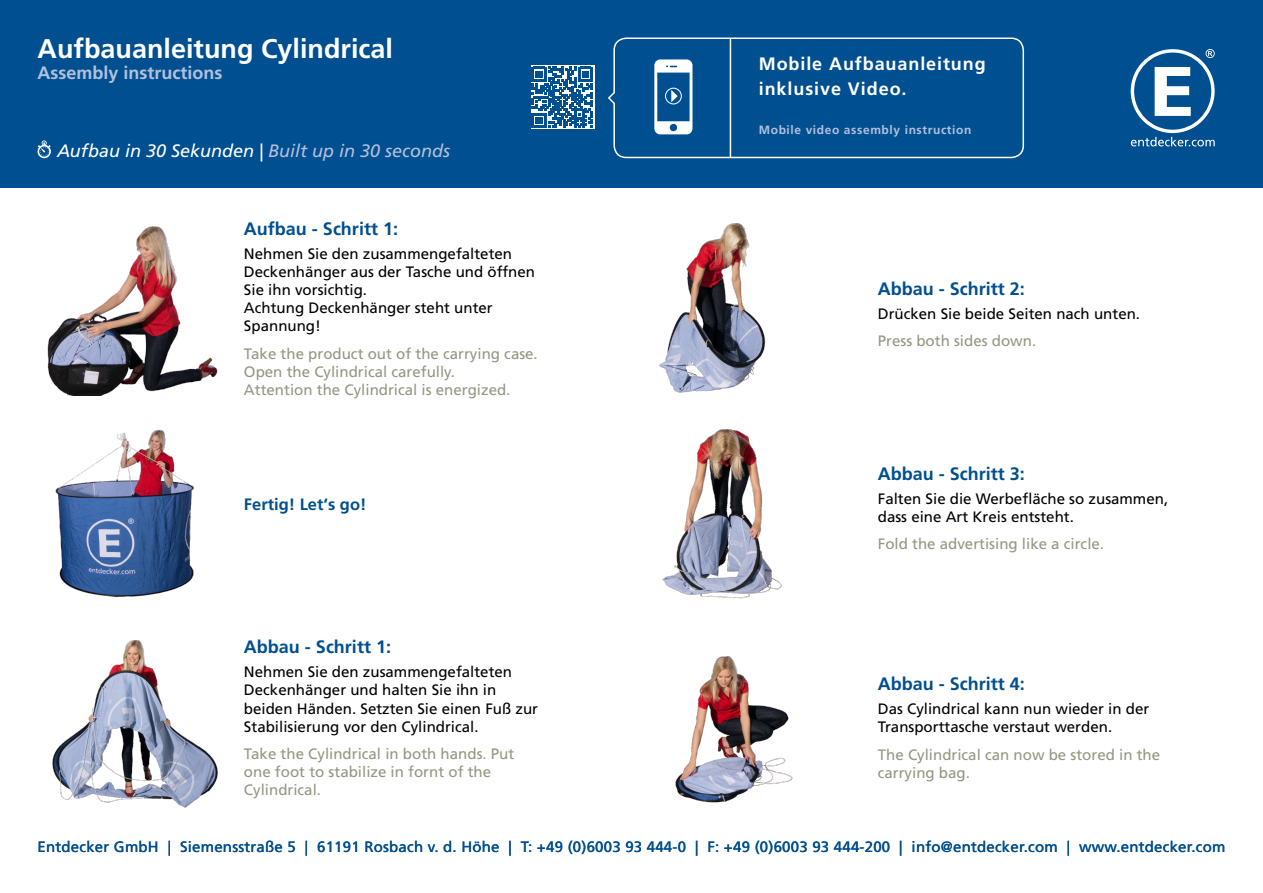
<style>
.page{position:relative;width:1263px;height:893px;background:#fff}
.page>*{position:absolute;margin:0;border:0;box-sizing:border-box;transform-origin:0 0}
.t1{font:700 27px "Frutiger LT Std";color:#fff}
.t2{font:700 18px "Frutiger LT Std";color:#004f90}
.t3{font:italic 18px "Frutiger LT Std";color:#fff}
.t4{font:700 18px/25.5px "Frutiger LT Std";letter-spacing:.05em;color:#fff}
.t5{font:700 18px "Frutiger LT Std";color:#b3c0dd}
.t6{font:700 16.5px "Frutiger LT Std";color:#004f90}
.t7{font:15.15px/18.1px "Frutiger LT Std";color:#000}
.t8{font:15.15px/18.1px "Frutiger LT Std";color:#969682}
.t9{font:15px "Frutiger LT Std";letter-spacing:.015em;color:#004f90}
.t10{font:700 12px "Frutiger LT Std";letter-spacing:.05em;color:#b3c0dd}
.s1{color:#b3c0dd}
</style>
<div class="page">
<div style="left:0;top:0;width:1263px;height:188px;background:#004f90"></div>
<svg style="left:608px;top:37px;width:417px;height:122px"></svg>
<hr style="left:730px;top:39px;width:1px;height:118px;background:#fff">
<svg style="left:1131px;top:49px;width:84px;height:97px"></svg>
<svg style="left:654px;top:59px;width:38px;height:75px"></svg>
<svg style="left:37px;top:140px;width:14px;height:18px"></svg>
<svg style="left:531px;top:66px;width:63px;height:63px"></svg>
<svg style="left:532px;top:67px;width:61px;height:61px"></svg>
<img style="left:675px;top:656px;width:118px;height:147px">
<img style="left:662px;top:428px;width:120px;height:171px">
<img style="left:659px;top:223px;width:107px;height:170px">
<img style="left:52px;top:640px;width:166px;height:168px">
<img style="left:55px;top:429px;width:139px;height:169px">
<img style="left:47px;top:226px;width:171px;height:170px">
<h1 class="t1" style="left:38px;top:33px;width:357px">Aufbauanleitung Cylindrical</h1>
<p class="t5" style="left:38px;top:62px;width:186px">Assembly instructions</p>
<p class="t3" style="left:57px;top:140px;width:395px">Aufbau in 30 Sekunden | <span class="s1">Built up in 30 seconds</span></p>
<p class="t2" style="left:244px;top:218px;width:156px">Aufbau - Schritt 1:</p>
<p class="t7" style="left:244px;top:245px;width:293px">Nehmen Sie den zusammengefalteten<br>Deckenhänger aus der Tasche und öffnen<br>Sie ihn vorsichtig.<br>Achtung Deckenhänger steht unter<br>Spannung!</p>
<p class="t8" style="left:244px;top:344px;width:295px">Take the product out of the carrying case.<br>Open the Cylindrical carefully.<br>Attention the Cylindrical is energized.</p>
<p class="t6" style="left:244px;top:494px;width:124px">Fertig! Let‘s go!</p>
<p class="t2" style="left:244px;top:636px;width:149px">Abbau - Schritt 1:</p>
<p class="t7" style="left:244px;top:663px;width:296px">Nehmen Sie den zusammengefalteten Deckenhänger und halten Sie ihn in beiden Händen. Setzten Sie einen Fuß zur Stabilisierung vor den Cylindrical.</p>
<p class="t8" style="left:244px;top:744px;width:272px">Take the Cylindrical in both hands. Put one foot to stabilize in fornt of the<br>Cylindrical.</p>
<p class="t4" style="left:759px;top:51px;width:228px">Mobile Aufbauanleitung inklusive Video.</p>
<p class="t10" style="left:759px;top:123px;width:214px">Mobile video assembly instruction</p>
<p class="t2" style="left:878px;top:278px;width:149px">Abbau - Schritt 2:</p>
<p class="t7" style="left:878px;top:304px;width:264px">Drücken Sie beide Seiten nach unten.</p>
<p class="t8" style="left:878px;top:331px;width:160px">Press both sides down.</p>
<p class="t2" style="left:878px;top:463px;width:149px">Abbau - Schritt 3:</p>
<p class="t7" style="left:878px;top:490px;width:292px">Falten Sie die Werbefläche so zusammen, dass eine Art Kreis entsteht.</p>
<p class="t8" style="left:878px;top:535px;width:228px">Fold the advertising like a circle.</p>
<p class="t2" style="left:878px;top:673px;width:149px">Abbau - Schritt 4:</p>
<p class="t7" style="left:878px;top:700px;width:273px">Das Cylindrical kann nun wieder in der<br>Transporttasche verstaut werden.</p>
<p class="t8" style="left:878px;top:745px;width:284px">The Cylindrical can now be stored in the carrying bag.</p>
<p class="t9" style="left:38px;top:838px;width:1189px">Entdecker GmbH | Siemensstraße 5 | 61191 Rosbach v. d. Höhe | T: +49 (0)6003 93 444-0 | F: +49 (0)6003 93 444-200 | info@entdecker.com | www.entdecker.com</p>
</div>
